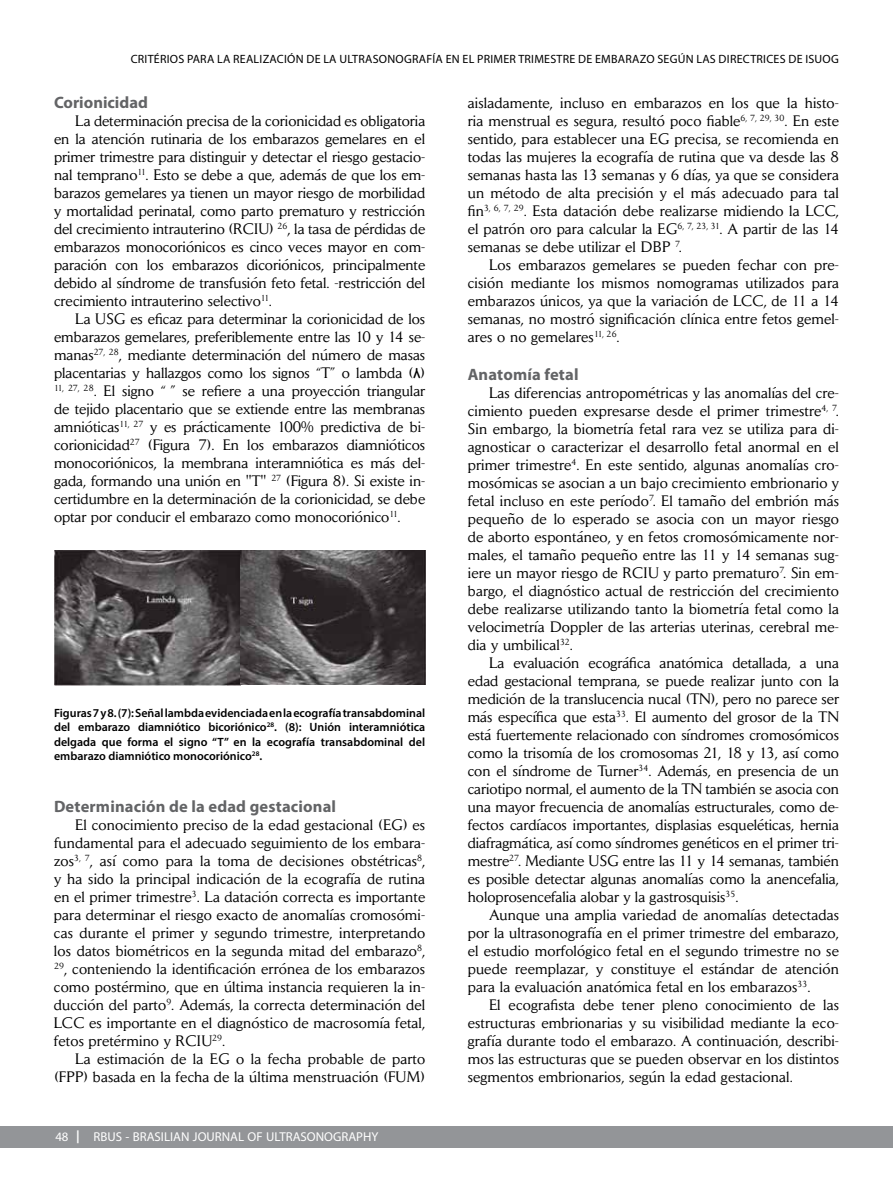
<style>
.page{position:relative;width:893px;height:1191px;background:#fff}
.page>*{position:absolute;margin:0;border:0;box-sizing:border-box;transform-origin:0 0}
.t1{font:18px "Myriad Arabic";color:#fff}
.t2{font:700 16.5px "Myriad Pro";letter-spacing:.01em;color:#636466}
.t3{font:15px/18px "Daily News";letter-spacing:.01em;color:#000;text-align:justify}
.t4{font:600 12px/14.4px "Myriad Pro";color:#000;text-align:justify}
.t5{font:12px "Myriad Pro";letter-spacing:.02em;color:#000}
.s1{font-family:"Comic Sans MS"}
.s2{font-weight:700}
</style>
<div class="page">
<div style="left:0;top:1126px;width:893px;height:21px;background:#939598"></div>
<img style="left:54px;top:551px;width:371px;height:134px">
<p class="t5" style="left:131px;top:52px;width:710px">CRITÉRIOS PARA LA REALIZACIÓN DE LA ULTRASONOGRAFÍA EN EL PRIMER TRIMESTRE DE EMBARAZO SEGÚN LAS DIRECTRICES DE ISUOG</p>
<p class="t2" style="left:54px;top:92px;width:95px">Corionicidad</p>
<p class="t3" style="left:54px;top:112px;width:373px;text-indent:21px">La determinación precisa de la corionicidad es obligatoria en la atención rutinaria de los embarazos gemelares en el primer trimestre para distinguir y detectar el riesgo gestacio&shy;nal temprano<sup>11</sup>. Esto se debe a que, además de que los em&shy;barazos gemelares ya tienen un mayor riesgo de morbilidad y mortalidad perinatal, como parto prematuro y restricción del crecimiento intrauterino (RCIU) <sup>26</sup>, la tasa de pérdidas de embarazos monocoriónicos es cinco veces mayor en com&shy;paración con los embarazos dicoriónicos, principalmente debido al síndrome de transfusión feto fetal. -restricción del crecimiento intrauterino selectivo<sup>11</sup>.</p>
<p class="t3" style="left:54px;top:310px;width:373px;text-indent:21px">La USG es eficaz para determinar la corionicidad de los embarazos gemelares, preferiblemente entre las 10 y 14 se&shy;manas<sup>27,</sup> <sup>28</sup>, mediante determinación del número de masas placentarias y hallazgos como los signos “T” o lambda (<span class="s1">λ</span>)<br><sup>11,</sup> <sup>27,</sup> <sup>28</sup>. El signo “ ” se refiere a una proyección triangular de tejido placentario que se extiende entre las membranas amnióticas<sup>11,</sup> <sup>27</sup> y es prácticamente 100% predictiva de bi&shy;corionicidad<sup>27</sup> (Figura 7). En los embarazos diamnióticos monocoriónicos, la membrana interamniótica es más del&shy;gada, formando una unión en "T" <sup>27</sup> (Figura 8). Si existe in&shy;certidumbre en la determinación de la corionicidad, se debe optar por conducir el embarazo como monocoriónico<sup>11</sup>.</p>
<p class="t4" style="left:54px;top:705px;width:373px">Figuras 7 y 8. (7): Señal lambda evidenciada en la ecografía transabdominal del embarazo diamniótico bicoriónico<sup>28</sup>. (8): Unión interamniótica delgada que forma el signo “T” en la ecografía transabdominal del embarazo diamniótico monocoriónico<sup>28</sup>.</p>
<p class="t2" style="left:54px;top:795px;width:284px">Determinación de la edad gestacional</p>
<p class="t3" style="left:54px;top:815px;width:373px;text-indent:21px">El conocimiento preciso de la edad gestacional (EG) es fundamental para el adecuado seguimiento de los embara&shy;zos<sup>3,</sup> <sup>7</sup>, así como para la toma de decisiones obstétricas<sup>8</sup>, y ha sido la principal indicación de la ecografía de rutina en el primer trimestre<sup>3</sup>. La datación correcta es importante para determinar el riesgo exacto de anomalías cromosómi&shy;cas durante el primer y segundo trimestre, interpretando los datos biométricos en la segunda mitad del embarazo<sup>8</sup>, <sup>29</sup>, conteniendo la identificación errónea de los embarazos como postérmino, que en última instancia requieren la in&shy;ducción del parto<sup>9</sup>. Además, la correcta determinación del LCC es importante en el diagnóstico de macrosomía fetal, fetos pretérmino y RCIU<sup>29</sup>.</p>
<p class="t3" style="left:54px;top:1049px;width:373px;text-align:right">La estimación de la EG o la fecha probable de parto (FPP) basada en la fecha de la última menstruación (FUM)</p>
<p class="t1" style="left:55px;top:1124px;width:324px">48 <span class="s2">|</span> RBUS - BRASILIAN JOURNAL OF ULTRASONOGRAPHY</p>
<p class="t3" style="left:468px;top:93px;width:373px">aisladamente, incluso en embarazos en los que la histo&shy;ria menstrual es segura, resultó poco fiable<sup>6,</sup> <sup>7,</sup> <sup>29,</sup> <sup>30</sup>. En este sentido, para establecer una EG precisa, se recomienda en todas las mujeres la ecografía de rutina que va desde las 8 semanas hasta las 13 semanas y 6 días, ya que se considera un método de alta precisión y el más adecuado para tal fin<sup>3,</sup> <sup>6,</sup> <sup>7,</sup> <sup>29</sup>. Esta datación debe realizarse midiendo la LCC, el patrón oro para calcular la EG<sup>6,</sup> <sup>7,</sup> <sup>23,</sup> <sup>31</sup>. A partir de las 14 semanas se debe utilizar el DBP <sup>7</sup>.</p>
<p class="t3" style="left:468px;top:255px;width:373px;text-indent:21px">Los embarazos gemelares se pueden fechar con pre&shy;cisión mediante los mismos nomogramas utilizados para embarazos únicos, ya que la variación de LCC, de 11 a 14 semanas, no mostró significación clínica entre fetos gemel&shy;ares o no gemelares<sup>11,</sup> <sup>26</sup>.</p>
<p class="t2" style="left:468px;top:363px;width:112px">Anatomía fetal</p>
<p class="t3" style="left:468px;top:383px;width:373px;text-indent:21px">Las diferencias antropométricas y las anomalías del cre&shy;cimiento pueden expresarse desde el primer trimestre<sup>4,</sup> <sup>7</sup>.<br>Sin embargo, la biometría fetal rara vez se utiliza para di&shy;agnosticar o caracterizar el desarrollo fetal anormal en el primer trimestre<sup>4</sup>. En este sentido, algunas anomalías cro&shy;mosómicas se asocian a un bajo crecimiento embrionario y fetal incluso en este período<sup>7</sup>. El tamaño del embrión más pequeño de lo esperado se asocia con un mayor riesgo de aborto espontáneo, y en fetos cromosómicamente nor&shy;males, el tamaño pequeño entre las 11 y 14 semanas sug&shy;iere un mayor riesgo de RCIU y parto prematuro<sup>7</sup>. Sin em&shy;bargo, el diagnóstico actual de restricción del crecimiento debe realizarse utilizando tanto la biometría fetal como la velocimetría Doppler de las arterias uterinas, cerebral me&shy;dia y umbilical<sup>32</sup>.</p>
<p class="t3" style="left:468px;top:653px;width:373px;text-indent:21px">La evaluación ecográfica anatómica detallada, a una edad gestacional temprana, se puede realizar junto con la medición de la translucencia nucal (TN), pero no parece ser más específica que esta<sup>33</sup>. El aumento del grosor de la TN está fuertemente relacionado con síndromes cromosómicos como la trisomía de los cromosomas 21, 18 y 13, así como con el síndrome de Turner<sup>34</sup>. Además, en presencia de un cariotipo normal, el aumento de la TN también se asocia con una mayor frecuencia de anomalías estructurales, como de&shy;fectos cardíacos importantes, displasias esqueléticas, hernia diafragmática, así como síndromes genéticos en el primer tri&shy;mestre<sup>27</sup>. Mediante USG entre las 11 y 14 semanas, también es posible detectar algunas anomalías como la anencefalia, holoprosencefalia alobar y la gastrosquisis<sup>35</sup>.</p>
<p class="t3" style="left:468px;top:905px;width:373px;text-indent:21px">Aunque una amplia variedad de anomalías detectadas por la ultrasonografía en el primer trimestre del embarazo, el estudio morfológico fetal en el segundo trimestre no se puede reemplazar, y constituye el estándar de atención para la evaluación anatómica fetal en los embarazos<sup>33</sup>.</p>
<p class="t3" style="left:468px;top:995px;width:373px;text-indent:21px">El ecografista debe tener pleno conocimiento de las estructuras embrionarias y su visibilidad mediante la eco&shy;grafía durante todo el embarazo. A continuación, describi&shy;mos las estructuras que se pueden observar en los distintos segmentos embrionarios, según la edad gestacional.</p>
</div>
